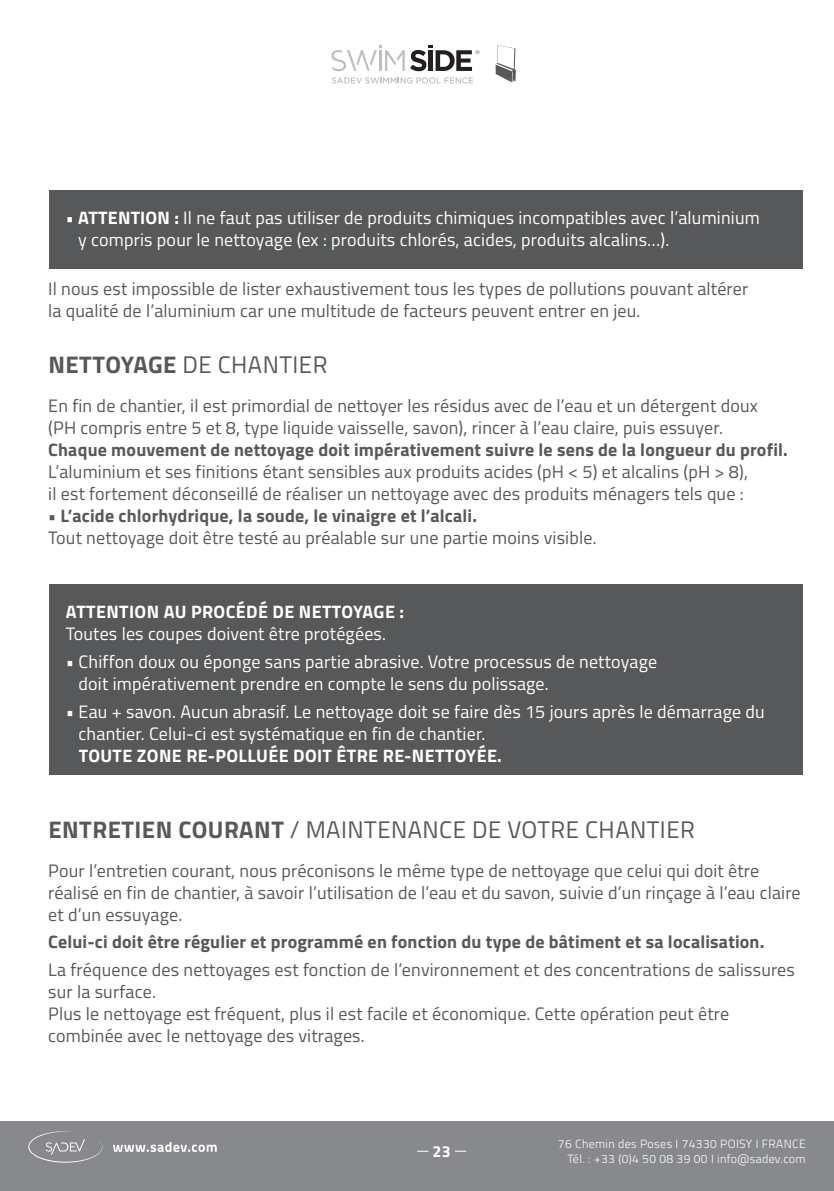
<style>
.page{position:relative;width:834px;height:1191px;background:#fff}
.page>*{position:absolute;margin:0;border:0;box-sizing:border-box;transform-origin:0 0}
.t1{font:24px "Titillium Web";letter-spacing:.02em;color:#57585a}
.t2{font:18px/22px "Titillium Web";letter-spacing:.01em;color:#57585a}
.t3{font:18px/22px "Titillium Web";letter-spacing:.01em;color:#fff}
.t4{font:700 18px "Titillium Web";letter-spacing:.01em;color:#57585a}
.t5{font:700 18px "Titillium Web";letter-spacing:.02em;color:#fff}
.t6{font:700 16px "Titillium Web";color:#fff}
.t7{font:300 12px/14.4px "Titillium Web";letter-spacing:.03em;color:#fff;text-align:right}
.s1{font-weight:700}
</style>
<div class="page">
<div style="left:0;top:1121px;width:833px;height:70px;background:#87898c"></div>
<svg style="left:28px;top:1131px;width:74px;height:31px"></svg>
<svg style="left:113px;top:1142px;width:104px;height:10px"></svg>
<svg style="left:495px;top:45px;width:21px;height:37px"></svg>
<svg style="left:332px;top:77px;width:141px;height:7px"></svg>
<svg style="left:331px;top:45px;width:148px;height:26px"></svg>
<div style="left:49px;top:584px;width:753px;height:191px;background:#57585a"></div>
<div style="left:49px;top:190px;width:753px;height:79px;background:#57585a"></div>
<p class="t3" style="left:78px;top:207px;width:683px;text-indent:-12px"><span class="s1">• ATTENTION :</span> Il ne faut pas utiliser de produits chimiques incompatibles avec l’aluminium y compris pour le nettoyage (ex : produits chlorés, acides, produits alcalins…).</p>
<p class="t2" style="left:48px;top:278px;width:701px">Il nous est impossible de lister exhaustivement tous les types de pollutions pouvant altérer la qualité de l’aluminium car une multitude de facteurs peuvent entrer en jeu.</p>
<h1 class="t1" style="left:48px;top:351px;width:280px"><span class="s1">NETTOYAGE</span> DE CHANTIER</h1>
<p class="t2" style="left:48px;top:394px;width:711px">En fin de chantier, il est primordial de nettoyer les résidus avec de l’eau et un détergent doux (PH compris entre 5 et 8, type liquide vaisselle, savon), rincer à l’eau claire, puis essuyer.</p>
<p class="t4" style="left:48px;top:438px;width:741px">Chaque mouvement de nettoyage doit impérativement suivre le sens de la longueur du profil.</p>
<p class="t2" style="left:48px;top:460px;width:701px">L’aluminium et ses finitions étant sensibles aux produits acides (pH &lt; 5) et alcalins (pH &gt; 8), il est fortement déconseillé de réaliser un nettoyage avec des produits ménagers tels que :</p>
<p class="t4" style="left:48px;top:504px;width:430px">• L’acide chlorhydrique, la soude, le vinaigre et l’alcali.</p>
<p class="t2" style="left:48px;top:526px;width:549px">Tout nettoyage doit être testé au préalable sur une partie moins visible.</p>
<p class="t5" style="left:66px;top:601px;width:339px">ATTENTION AU PROCÉDÉ DE NETTOYAGE :</p>
<p class="t3" style="left:66px;top:623px;width:322px">Toutes les coupes doivent être protégées.</p>
<p class="t3" style="left:79px;top:651px;width:580px;text-indent:-13px">• Chiffon doux ou éponge sans partie abrasive. Votre processus de nettoyage doit impérativement prendre en compte le sens du polissage.</p>
<p class="t3" style="left:79px;top:700px;width:687px;text-indent:-13px">• Eau + savon. Aucun abrasif. Le nettoyage doit se faire dès 15 jours après le démarrage du chantier. Celui-ci est systématique en fin de chantier.</p>
<p class="t5" style="left:79px;top:744px;width:424px">TOUTE ZONE RE-POLLUÉE DOIT ÊTRE RE-NETTOYÉE.</p>
<h1 class="t1" style="left:48px;top:815px;width:648px"><span class="s1">ENTRETIEN COURANT</span> / MAINTENANCE DE VOTRE CHANTIER</h1>
<p class="t2" style="left:48px;top:859px;width:753px">Pour l’entretien courant, nous préconisons le même type de nettoyage que celui qui doit être réalisé en fin de chantier, à savoir l’utilisation de l’eau et du savon, suivie d’un rinçage à l’eau claire et d’un essuyage.</p>
<p class="t4" style="left:48px;top:931px;width:717px">Celui-ci doit être régulier et programmé en fonction du type de bâtiment et sa localisation.</p>
<p class="t2" style="left:48px;top:958px;width:748px">La fréquence des nettoyages est fonction de l’environnement et des concentrations de salissures sur la surface.<br>Plus le nettoyage est fréquent, plus il est facile et économique. Cette opération peut être combinée avec le nettoyage des vitrages.</p>
<p class="t6" style="left:432px;top:1141px;width:20px">23</p>
<p class="t7" style="left:558px;top:1137px;width:249px">76 Chemin des Poses I 74330 POISY I FRANCE<br>Tél. : +33 (0)4 50 08 39 00 I info@sadev.com</p>
</div>
